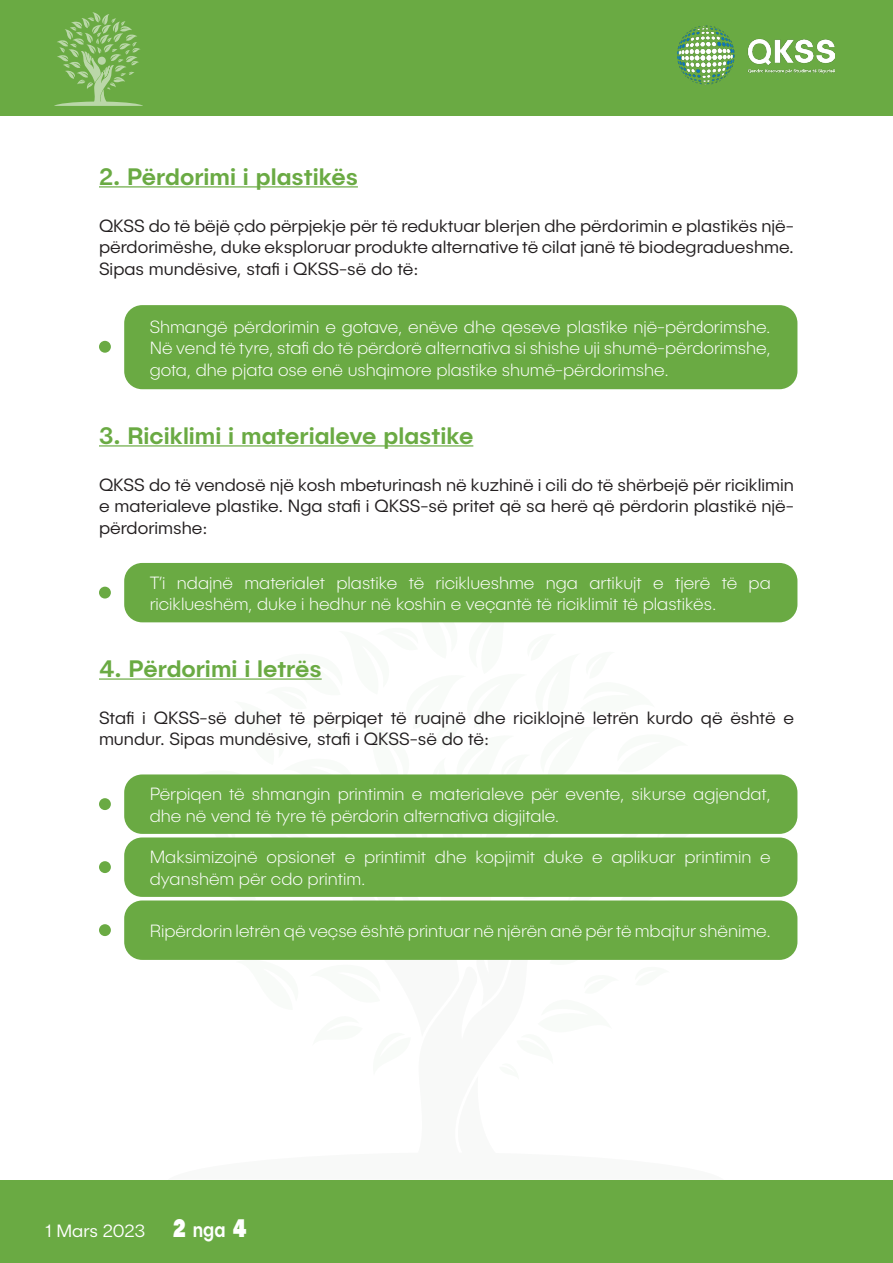
<style>
.page{position:relative;width:893px;height:1263px;background:#fff}
.page>*{position:absolute;margin:0;border:0;box-sizing:border-box;transform-origin:0 0}
.t1{font:500 24px "Publica Sans";color:#6aaa43}
.t2{font:200 18px/21.6px "Publica Sans";color:#fff}
.t3{font:300 18px/21.6px "Publica Sans";color:#231f20;text-align:justify}
.t4{font:300 18px "Publica Sans";color:#fff}
.s1{font-weight:900;font-size:25.2px}
.s2{font-weight:500;font-size:21.6px}
</style>
<div class="page">
<div style="left:0;top:1180px;width:893px;height:83px;background:#6aaa43"></div>
<hr style="left:99px;top:186px;width:259px;height:1px;background:#6aaa43">
<hr style="left:99px;top:445px;width:374px;height:1px;background:#6aaa43">
<hr style="left:99px;top:678px;width:223px;height:2px;background:#6aaa43">
<div style="left:124px;top:305px;width:673px;height:84px;background:#6aaa43;border-radius:18px"></div>
<div style="left:99px;top:341px;width:12px;height:12px;background:#6aaa43;border-radius:50%"></div>
<div style="left:124px;top:563px;width:673px;height:59px;background:#6aaa43;border-radius:18px"></div>
<div style="left:99px;top:587px;width:12px;height:11px;background:#6aaa43;border-radius:50%"></div>
<div style="left:124px;top:774px;width:673px;height:60px;background:#6aaa43;border-radius:18px"></div>
<div style="left:99px;top:798px;width:12px;height:12px;background:#6aaa43;border-radius:50%"></div>
<div style="left:124px;top:837px;width:673px;height:60px;background:#6aaa43;border-radius:18px"></div>
<div style="left:99px;top:861px;width:12px;height:12px;background:#6aaa43;border-radius:50%"></div>
<div style="left:124px;top:900px;width:673px;height:60px;background:#6aaa43;border-radius:18px"></div>
<div style="left:99px;top:924px;width:12px;height:12px;background:#6aaa43;border-radius:50%"></div>
<div style="left:0;top:0;width:893px;height:116px;background:#6aaa43"></div>
<svg style="left:54px;top:12px;width:89px;height:94px"></svg>
<img style="left:678px;top:26px;width:156px;height:58px">
<p class="t1" style="left:99px;top:161px;width:260px">2. Përdorimi i plastikës</p>
<p class="t3" style="left:99px;top:214px;width:696px">QKSS do të bëjë çdo përpjekje për të reduktuar blerjen dhe përdorimin e plastikës një&shy;përdorimëshe, duke eksploruar produkte alternative të cilat janë të biodegradueshme.<br>Sipas mundësive, stafi i QKSS-së do të:</p>
<p class="t2" style="left:150px;top:315px;width:623px;text-align:justify">Shmangë përdorimin e gotave, enëve dhe qeseve plastike një-përdorimshe.<br>Në vend të tyre, stafi do të përdorë alternativa si shishe uji shumë-përdorimshe, gota, dhe pjata ose enë ushqimore plastike shumë-përdorimshe.</p>
<p class="t1" style="left:99px;top:420px;width:376px">3. Riciklimi i materialeve plastike</p>
<p class="t3" style="left:99px;top:473px;width:696px">QKSS do të vendosë një kosh mbeturinash në kuzhinë i cili do të shërbejë për riciklimin e materialeve plastike. Nga stafi i QKSS-së pritet që sa herë që përdorin plastikë një&shy;përdorimshe:</p>
<p class="t2" style="left:150px;top:571px;width:623px">T’i ndajnë materialet plastike të riciklueshme nga artikujt e tjerë të pa riciklueshëm, duke i hedhur në koshin e veçantë të riciklimit të plastikës.</p>
<p class="t1" style="left:99px;top:653px;width:224px">4. Përdorimi i letrës</p>
<p class="t3" style="left:99px;top:706px;width:696px">Stafi i QKSS-së duhet të përpiqet të ruajnë dhe riciklojnë letrën kurdo që është e mundur. Sipas mundësive, stafi i QKSS-së do të:</p>
<p class="t2" style="left:150px;top:783px;width:623px">Përpiqen të shmangin printimin e materialeve për evente, sikurse agjendat, dhe në vend të tyre të përdorin alternativa digjitale.</p>
<p class="t2" style="left:150px;top:846px;width:622px">Maksimizojnë opsionet e printimit dhe kopjimit duke e aplikuar printimin e dyanshëm për cdo printim.</p>
<p class="t2" style="left:150px;top:920px;width:623px">Ripërdorin letrën që veçse është printuar në njërën anë për të mbajtur shënime.</p>
<p class="t4" style="left:45px;top:1220px;width:203px">1 Mars 2023 <span class="s1">2</span> <span class="s2">nga</span> <span class="s1">4</span></p>
</div>
